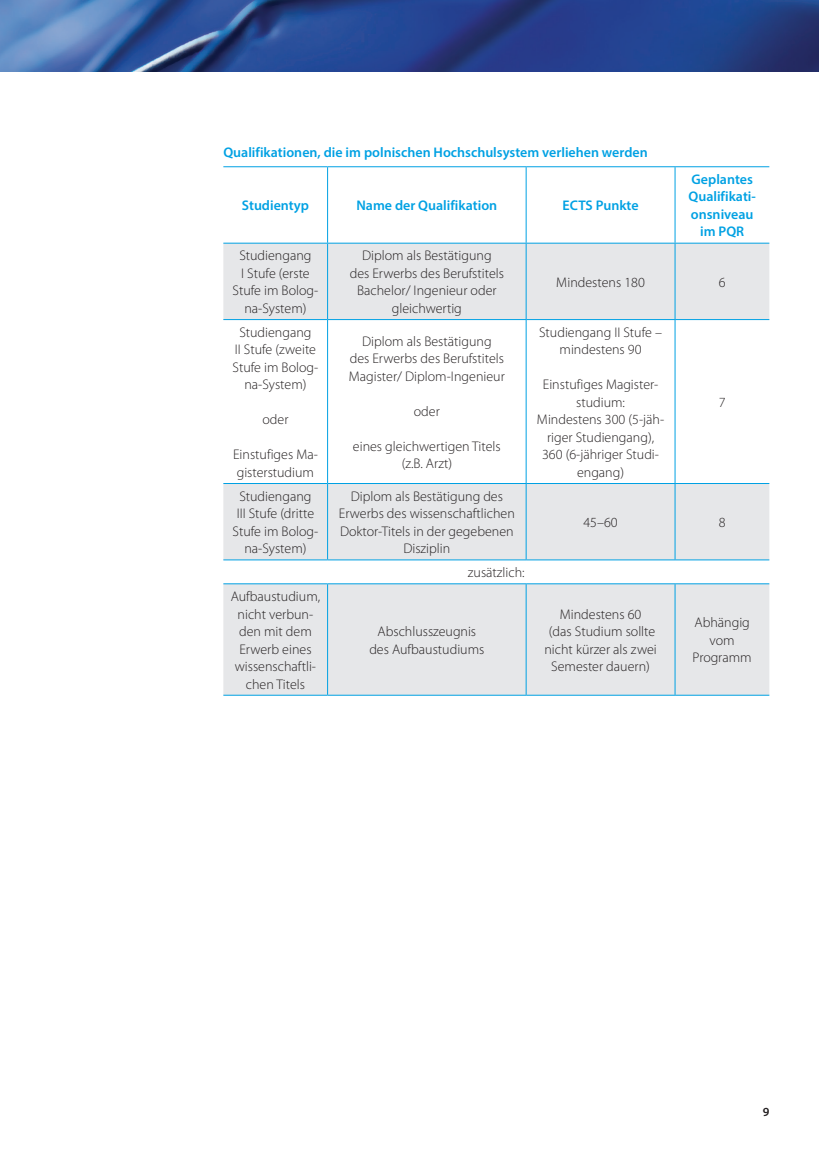
<style>
.page{position:relative;width:819px;height:1166px;background:#fff}
.page>*{position:absolute;margin:0;border:0;box-sizing:border-box;transform-origin:0 0}
.tab_8--10_Light{font:300 14px/17.5px "Myriad Pro";color:#231f20;text-align:center}
.tab_8--10_Semibold_k{font:600 14px/17.5px "Myriad Pro";color:#00a1e3;text-align:center}
.tab_8--11_semibold_T{font:600 14px "Myriad Pro";color:#00a1e3}
.t1{font:600 12.42px "Myriad Pro";color:#231f20}
</style>
<div class="page">
<img style="left:0;top:0;width:819px;height:71px">
<svg style="left:223px;top:244px;width:546px;height:451px;fill:#e6e7e9"></svg>
<hr style="left:223px;top:166px;width:104px;height:1px;background:#00a1e3">
<hr style="left:327px;top:166px;width:199px;height:1px;background:#00a1e3">
<hr style="left:327px;top:167px;width:1px;height:76px;background:#00a1e3">
<hr style="left:526px;top:166px;width:149px;height:1px;background:#00a1e3">
<hr style="left:525px;top:167px;width:1px;height:76px;background:#00a1e3">
<hr style="left:675px;top:166px;width:94px;height:1px;background:#00a1e3">
<hr style="left:674px;top:167px;width:1px;height:76px;background:#00a1e3">
<hr style="left:223px;top:243px;width:104px;height:1px;background:#00a1e3">
<hr style="left:327px;top:243px;width:199px;height:1px;background:#00a1e3">
<hr style="left:327px;top:244px;width:1px;height:75px;background:#00a1e3">
<hr style="left:526px;top:243px;width:149px;height:1px;background:#00a1e3">
<hr style="left:525px;top:244px;width:1px;height:75px;background:#00a1e3">
<hr style="left:675px;top:243px;width:94px;height:1px;background:#00a1e3">
<hr style="left:674px;top:244px;width:1px;height:75px;background:#00a1e3">
<hr style="left:223px;top:319px;width:104px;height:1px;background:#00a1e3">
<hr style="left:327px;top:319px;width:199px;height:1px;background:#00a1e3">
<hr style="left:327px;top:320px;width:1px;height:163px;background:#00a1e3">
<hr style="left:526px;top:319px;width:149px;height:1px;background:#00a1e3">
<hr style="left:525px;top:320px;width:1px;height:163px;background:#00a1e3">
<hr style="left:675px;top:319px;width:94px;height:1px;background:#00a1e3">
<hr style="left:674px;top:320px;width:1px;height:163px;background:#00a1e3">
<hr style="left:223px;top:483px;width:104px;height:1px;background:#00a1e3">
<hr style="left:327px;top:483px;width:199px;height:1px;background:#00a1e3">
<hr style="left:327px;top:484px;width:1px;height:75px;background:#00a1e3">
<hr style="left:526px;top:483px;width:149px;height:1px;background:#00a1e3">
<hr style="left:525px;top:484px;width:1px;height:75px;background:#00a1e3">
<hr style="left:675px;top:483px;width:94px;height:1px;background:#00a1e3">
<hr style="left:674px;top:484px;width:1px;height:75px;background:#00a1e3">
<hr style="left:223px;top:559px;width:104px;height:1px;background:#00a1e3">
<hr style="left:327px;top:559px;width:199px;height:1px;background:#00a1e3">
<hr style="left:526px;top:559px;width:149px;height:1px;background:#00a1e3">
<hr style="left:675px;top:559px;width:94px;height:1px;background:#00a1e3">
<hr style="left:223px;top:583px;width:104px;height:1px;background:#00a1e3">
<hr style="left:327px;top:583px;width:199px;height:1px;background:#00a1e3">
<hr style="left:327px;top:584px;width:1px;height:111px;background:#00a1e3">
<hr style="left:526px;top:583px;width:149px;height:1px;background:#00a1e3">
<hr style="left:525px;top:584px;width:1px;height:111px;background:#00a1e3">
<hr style="left:675px;top:583px;width:94px;height:1px;background:#00a1e3">
<hr style="left:674px;top:584px;width:1px;height:111px;background:#00a1e3">
<hr style="left:223px;top:695px;width:104px;height:1px;background:#00a1e3">
<hr style="left:327px;top:695px;width:199px;height:1px;background:#00a1e3">
<hr style="left:526px;top:695px;width:149px;height:1px;background:#00a1e3">
<hr style="left:675px;top:695px;width:94px;height:1px;background:#00a1e3">
<p class="tab_8--11_semibold_T" style="left:223px;top:143px;width:426px">Qualifikationen, die im polnischen Hochschulsystem verliehen werden</p>
<p class="tab_8--10_Semibold_k" style="left:242px;top:196px;width:69px">Studientyp</p>
<p class="tab_8--10_Semibold_k" style="left:356px;top:196px;width:142px">Name der Qualifikation</p>
<p class="tab_8--10_Semibold_k" style="left:562px;top:196px;width:77px">ECTS Punkte</p>
<p class="tab_8--10_Semibold_k" style="left:688px;top:170px;width:69px">Geplantes<br>Qualifikati&shy;onsniveau im PQR</p>
<p class="tab_8--10_Light" style="left:232px;top:247px;width:87px">Studiengang<br>I Stufe (erste<br>Stufe im Bolog&shy;na-System)</p>
<p class="tab_8--10_Light" style="left:350px;top:247px;width:156px">Diplom als Bestätigung<br>des Erwerbs des Berufstitels</p>
<p class="tab_8--10_Light" style="left:357px;top:282px;width:141px">Bachelor/ Ingenieur oder gleichwertig</p>
<p class="tab_8--10_Light" style="left:232px;top:323px;width:87px">Studiengang<br>II Stufe (zweite<br>Stufe im Bolog&shy;na-System)</p>
<p class="tab_8--10_Light" style="left:262px;top:411px;width:27px">oder</p>
<p class="tab_8--10_Light" style="left:233px;top:446px;width:86px;text-align:left">Einstufiges Ma&shy;gisterstudium</p>
<p class="tab_8--10_Light" style="left:350px;top:332px;width:156px">Diplom als Bestätigung<br>des Erwerbs des Berufstitels</p>
<p class="tab_8--10_Light" style="left:349px;top:367px;width:157px">Magister/ Diplom-Ingenieur</p>
<p class="tab_8--10_Light" style="left:414px;top:402px;width:27px">oder</p>
<p class="tab_8--10_Light" style="left:353px;top:437px;width:149px">eines gleichwertigen Titels (z.B. Arzt)</p>
<p class="tab_8--10_Light" style="left:232px;top:487px;width:87px">Studiengang<br>III Stufe (dritte<br>Stufe im Bolog&shy;na-System)</p>
<p class="tab_8--10_Light" style="left:339px;top:487px;width:177px">Diplom als Bestätigung des<br>Erwerbs des wissenschaftlichen<br>Doktor-Titels in der gegebenen<br>Disziplin</p>
<p class="tab_8--10_Light" style="left:231px;top:587px;width:91px">Aufbaustudium, nicht verbun&shy;den mit dem<br>Erwerb eines wissenschaftli&shy;chen Titels</p>
<p class="tab_8--10_Light" style="left:468px;top:563px;width:58px">zusätzlich:</p>
<p class="tab_8--10_Light" style="left:369px;top:622px;width:117px">Abschlusszeugnis des Aufbaustudiums</p>
<p class="tab_8--10_Light" style="left:556px;top:273px;width:90px">Mindestens 180</p>
<p class="tab_8--10_Light" style="left:718px;top:273px;width:8px">6</p>
<p class="tab_8--10_Light" style="left:539px;top:323px;width:124px">Studiengang II Stufe –</p>
<p class="tab_8--10_Light" style="left:559px;top:341px;width:84px">mindestens 90</p>
<p class="tab_8--10_Light" style="left:543px;top:376px;width:117px">Einstufiges Magister&shy;studium:</p>
<p class="tab_8--10_Light" style="left:537px;top:411px;width:129px">Mindestens 300 (5-jäh&shy;riger Studiengang),<br>360 (6-jähriger Studi&shy;engang)</p>
<p class="tab_8--10_Light" style="left:718px;top:393px;width:8px">7</p>
<p class="tab_8--10_Light" style="left:583px;top:513px;width:36px">45–60</p>
<p class="tab_8--10_Light" style="left:718px;top:513px;width:8px">8</p>
<p class="tab_8--10_Light" style="left:544px;top:605px;width:114px">Mindestens 60<br>(das Studium sollte nicht kürzer als zwei<br>Semester dauern)</p>
<p class="tab_8--10_Light" style="left:692px;top:614px;width:61px">Abhängig vom<br>Programm</p>
<p class="t1" style="left:762px;top:1104px;width:8px">9</p>
</div>
